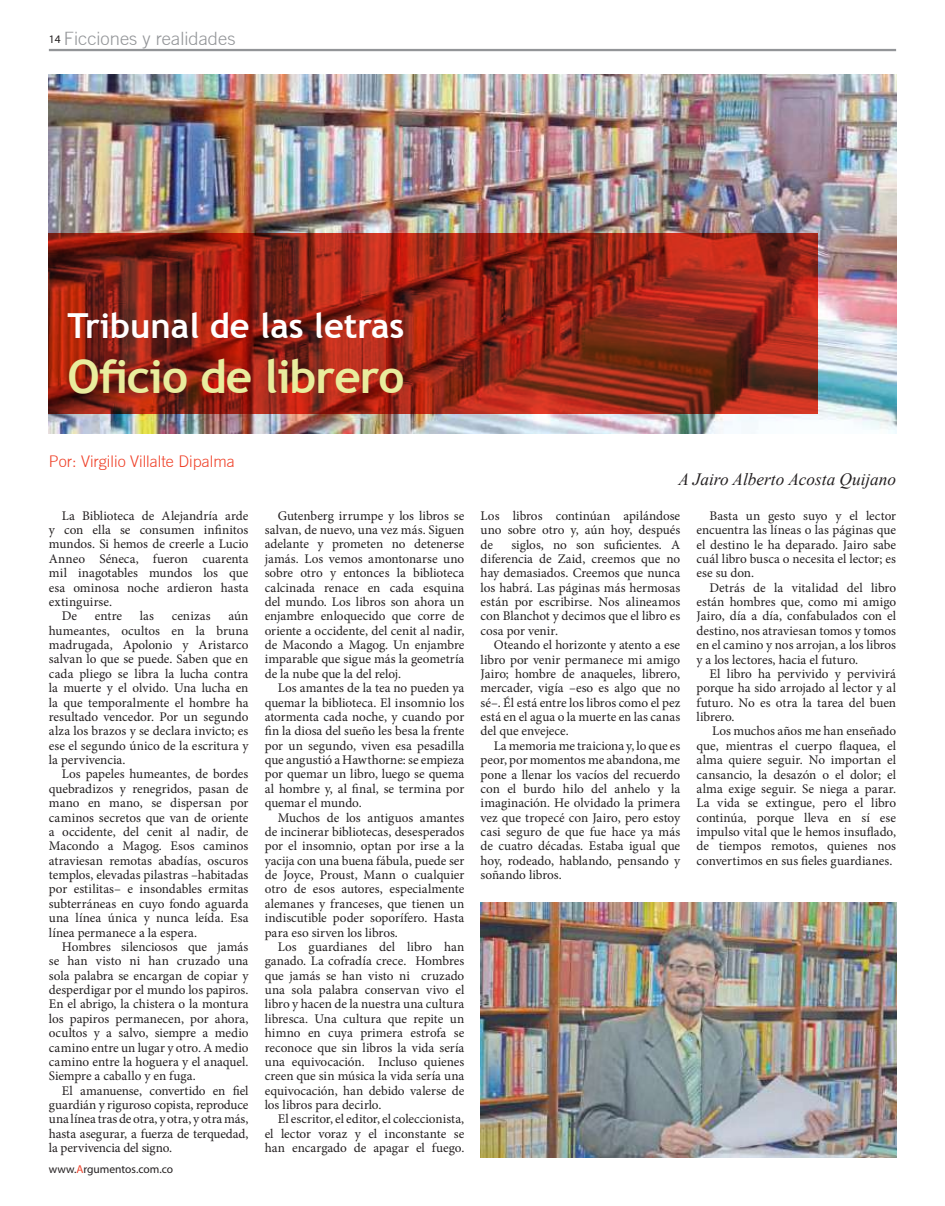
<style>
.page{position:relative;width:945px;height:1206px;background:#fff}
.page>*{position:absolute;margin:0;border:0;box-sizing:border-box;transform-origin:0 0}
.t1{font:700 45.9px "Trebuchet MS";letter-spacing:-.02em;color:#e9ed9e}
.t2{font:700 34.43px "Trebuchet MS";color:#fff}
.t3{font:300 18.45px "Trade Gothic";color:#939598}
.t4{font:italic 17.32px "Times New Roman";color:#231f20}
.t5{font:300 16.2px "Trade Gothic";color:#ef4129}
.t6{font:13.28px/14.4px "Minion Pro";letter-spacing:-.005em;color:#231f20;text-align:justify}
.t7{font:13.28px "Minion Pro";letter-spacing:.015em;color:#231f20}
.t8{font:11.47px "Myriad Pro";color:#231f20}
.s1{font-family:"Myriad Pro";font-weight:400;font-size:11.47px;color:#231f20}
.s2{color:#ef4129}
</style>
<div class="page">
<hr style="left:49px;top:49px;width:847px;height:2px;background:#939598">
<img style="left:49px;top:75px;width:847px;height:358px">
<svg style="left:49px;top:234px;width:769px;height:180px"></svg>
<img style="left:481px;top:903px;width:415px;height:254px">
<h3 class="t3" style="left:49px;top:31px;width:188px"><span class="s1">14</span> Ficciones y realidades</h3>
<h2 class="t2" style="left:68px;top:312px;width:338px">Tribunal de las letras</h2>
<h1 class="t1" style="left:68px;top:348px;width:339px">Oficio de librero</h1>
<p class="t5" style="left:49px;top:455px;width:187px">Por: Virgilio Villalte Dipalma</p>
<p class="t6" style="left:62px;top:509px;width:188px">La Biblioteca de Alejandría arde</p>
<p class="t6" style="left:49px;top:523px;width:201px">y con ella se consumen infinitos</p>
<p class="t6" style="left:49px;top:537px;width:201px">mundos. Si hemos de creerle a Lucio</p>
<p class="t6" style="left:49px;top:552px;width:201px">Anneo Séneca, fueron cuarenta</p>
<p class="t6" style="left:49px;top:566px;width:201px">mil inagotables mundos los que</p>
<p class="t6" style="left:49px;top:581px;width:201px">esa ominosa noche ardieron hasta</p>
<p class="t7" style="left:49px;top:595px;width:65px">extinguirse.</p>
<p class="t6" style="left:62px;top:609px;width:17px">De</p>
<p class="t6" style="left:95px;top:609px;width:29px">entre</p>
<p class="t6" style="left:140px;top:609px;width:16px">las</p>
<p class="t6" style="left:172px;top:609px;width:40px">cenizas</p>
<p class="t6" style="left:49px;top:609px;width:201px;text-indent:180px">aún humeantes, ocultos en la bruna madrugada, Apolonio y Aristarco salvan lo que se puede. Saben que en cada pliego se libra la lucha contra la muerte y el olvido. Una lucha en la que temporalmente el hombre ha resultado vencedor. Por un segundo alza los brazos y se declara invicto; es ese el segundo único de la escritura y la pervivencia.</p>
<p class="t6" style="left:49px;top:767px;width:201px;text-indent:13px">Los papeles humeantes, de bordes quebradizos y renegridos, pasan de mano en mano, se dispersan por caminos secretos que van de oriente a occidente, del cenit al nadir, de Macondo a Magog. Esos caminos atraviesan remotas abadías, oscuros templos, elevadas pilastras –habitadas por estilitas– e insondables ermitas subterráneas en cuyo fondo aguarda una línea única y nunca leída. Esa línea permanece a la espera.</p>
<p class="t6" style="left:49px;top:940px;width:201px;text-indent:13px">Hombres silenciosos que jamás se han visto ni han cruzado una sola palabra se encargan de copiar y desperdigar por el mundo los papiros.<br>En el abrigo, la chistera o la montura los papiros permanecen, por ahora, ocultos y a salvo, siempre a medio camino entre un lugar y otro. A medio camino entre la hoguera y el anaquel.<br>Siempre a caballo y en fuga.</p>
<p class="t6" style="left:49px;top:1084px;width:201px;text-indent:13px">El amanuense, convertido en fiel guardián y riguroso copista, reproduce una línea tras de otra, y otra, y otra más, hasta asegurar, a fuerza de terquedad, la pervivencia del signo.</p>
<p class="t8" style="left:49px;top:1164px;width:126px">www.<span class="s2">A</span>rgumentos.com.co</p>
<p class="t6" style="left:265px;top:509px;width:201px;text-indent:13px">Gutenberg irrumpe y los libros se salvan, de nuevo, una vez más. Siguen adelante y prometen no detenerse jamás. Los vemos amontonarse uno sobre otro y entonces la biblioteca calcinada renace en cada esquina del mundo. Los libros son ahora un enjambre enloquecido que corre de oriente a occidente, del cenit al nadir, de Macondo a Magog. Un enjambre imparable que sigue más la geometría de la nube que la del reloj.</p>
<p class="t6" style="left:265px;top:681px;width:201px;text-indent:13px">Los amantes de la tea no pueden ya quemar la biblioteca. El insomnio los atormenta cada noche, y cuando por fin la diosa del sueño les besa la frente por un segundo, viven esa pesadilla que angustió a Hawthorne: se empieza por quemar un libro, luego se quema al hombre y, al final, se termina por quemar el mundo.</p>
<p class="t6" style="left:265px;top:810px;width:201px;text-indent:13px">Muchos de los antiguos amantes de incinerar bibliotecas, desesperados por el insomnio, optan por irse a la yacija con una buena fábula, puede ser de Joyce, Proust, Mann o cualquier otro de esos autores, especialmente alemanes y franceses, que tienen un indiscutible poder soporífero. Hasta para eso sirven los libros.</p>
<p class="t6" style="left:265px;top:940px;width:201px;text-indent:13px">Los guardianes del libro han ganado. La cofradía crece. Hombres que jamás se han visto ni cruzado una sola palabra conservan vivo el libro y hacen de la nuestra una cultura libresca. Una cultura que repite un himno en cuya primera estrofa se reconoce que sin libros la vida sería una equivocación. Incluso quienes creen que sin música la vida sería una equivocación, han debido valerse de los libros para decirlo.</p>
<p class="t6" style="left:265px;top:1112px;width:201px;text-indent:13px">El escritor, el editor, el coleccionista, el lector voraz y el inconstante se han encargado de apagar el fuego.</p>
<h3 class="t4" style="left:678px;top:473px;width:219px">A Jairo Alberto Acosta Quijano</h3>
<p class="t6" style="left:481px;top:509px;width:201px">Los libros continúan apilándose uno sobre otro y, aún hoy, después de</p>
<p class="t6" style="left:481px;top:538px;width:201px;text-indent:31px">siglos, no son suficientes. A diferencia de Zaid, creemos que no hay demasiados. Creemos que nunca los habrá. Las páginas más hermosas están por escribirse. Nos alineamos con Blanchot y decimos que el libro es cosa por venir.</p>
<p class="t6" style="left:481px;top:638px;width:201px;text-indent:13px">Oteando el horizonte y atento a ese libro por venir permanece mi amigo Jairo; hombre de anaqueles, librero, mercader, vigía –eso es algo que no sé–. Él está entre los libros como el pez está en el agua o la muerte en las canas del que envejece.</p>
<p class="t6" style="left:481px;top:739px;width:201px;text-indent:13px">La memoria me traiciona y, lo que es peor, por momentos me abandona, me pone a llenar los vacíos del recuerdo con el burdo hilo del anhelo y la imaginación. He olvidado la primera vez que tropecé con Jairo, pero estoy casi seguro de que fue hace ya más de cuatro décadas. Estaba igual que hoy, rodeado, hablando, pensando y soñando libros.</p>
<p class="t6" style="left:697px;top:509px;width:201px;text-indent:13px">Basta un gesto suyo y el lector encuentra las líneas o las páginas que el destino le ha deparado. Jairo sabe cuál libro busca o necesita el lector; es ese su don.</p>
<p class="t6" style="left:697px;top:581px;width:201px;text-indent:13px">Detrás de la vitalidad del libro están hombres que, como mi amigo Jairo, día a día, confabulados con el destino, nos atraviesan tomos y tomos en el camino y nos arrojan, a los libros y a los lectores, hacia el futuro.</p>
<p class="t6" style="left:697px;top:667px;width:201px;text-indent:13px">El libro ha pervivido y pervivirá porque ha sido arrojado al lector y al futuro. No es otra la tarea del buen librero.</p>
<p class="t6" style="left:697px;top:724px;width:201px;text-indent:16px">Los muchos años me han enseñado que, mientras el cuerpo flaquea, el alma quiere seguir. No importan el cansancio, la desazón o el dolor; el alma exige seguir. Se niega a parar.<br>La vida se extingue, pero el libro continúa, porque lleva en sí ese impulso vital que le hemos insuflado, de tiempos remotos, quienes nos convertimos en sus fieles guardianes.</p>
</div>
